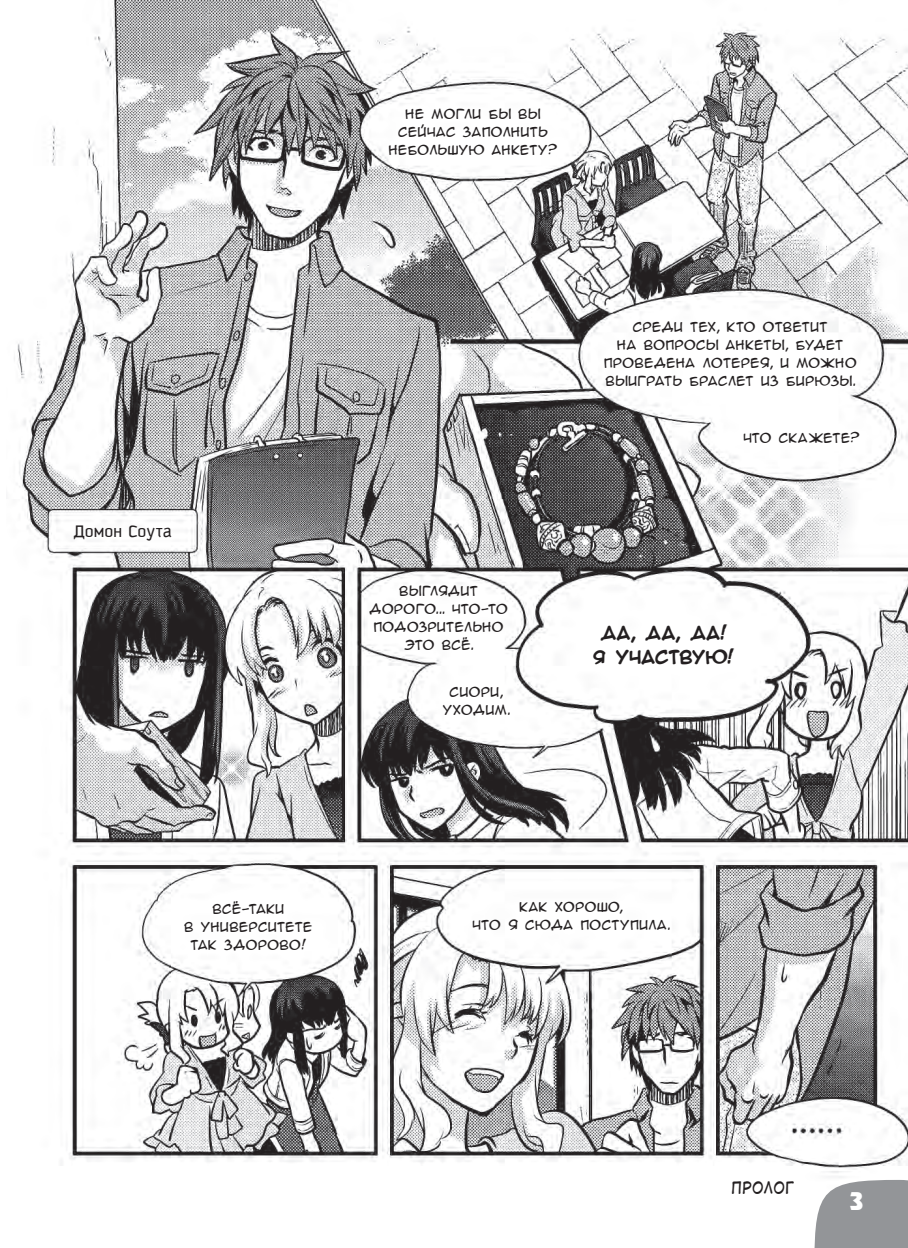
<style>
.page{position:relative;width:908px;height:1248px;background:#fff}
.page>*{position:absolute;margin:0;border:0;box-sizing:border-box;transform-origin:0 0}
.t1{font:700 22px "Renue Cyr";color:#fff}
.Paper_T{font:18px "Kautiva Cyrillic";letter-spacing:.02em;color:#231f20}
.Speak{font:16px/24.2px "Anime Ace";letter-spacing:.005em;color:#231f20;text-align:center}
.t2{font:16px "Digital Strip Cyrillic";letter-spacing:.02em;color:#231f20;scale:.9 1}
.Speak-2{font:12px/18px "Anime Acev 02";letter-spacing:.015em;color:#231f20;text-align:center}
</style>
<div class="page">
<img style="left:14px;top:0;width:893px;height:1178px">
<svg style="left:718px;top:1148px;width:85px;height:30px"></svg>
<svg style="left:814px;top:1180px;width:93px;height:67px;background:#9d9fa1"></svg>
<p class="Paper_T" style="left:74px;top:522px;width:99px">Домон Соута</p>
<p class="Speak-2" style="left:389px;top:104px;width:170px">Не могли бы вы сейчас заполнить небольшую анкету?</p>
<p class="Speak-2" style="left:369px;top:581px;width:140px">Выглядит дорого... Что-то подозрительно это всё.</p>
<p class="Speak-2" style="left:443px;top:682px;width:68px">Сиори, уходим.</p>
<p class="Speak-2" style="left:604px;top:317px;width:254px">Среди тех, кто ответит<br>на вопросы анкеты, будет проведена лотерея, и можно выиграть браслет из бирюзы.</p>
<p class="Speak-2" style="left:743px;top:428px;width:118px">Что скажете?</p>
<p class="Speak" style="left:592px;top:620px;width:143px">Да, да, да!<br>Я участвую!</p>
<p class="Speak-2" style="left:184px;top:899px;width:130px">Всё-таки<br>в университете так здорово!</p>
<p class="Speak-2" style="left:472px;top:897px;width:199px">Как хорошо,<br>что я сюда поступила.</p>
<h3 class="t2" style="left:731px;top:1178px;width:71px">Пролог</h3>
<h1 class="t1" style="left:849px;top:1185px;width:15px">3</h1>
</div>
